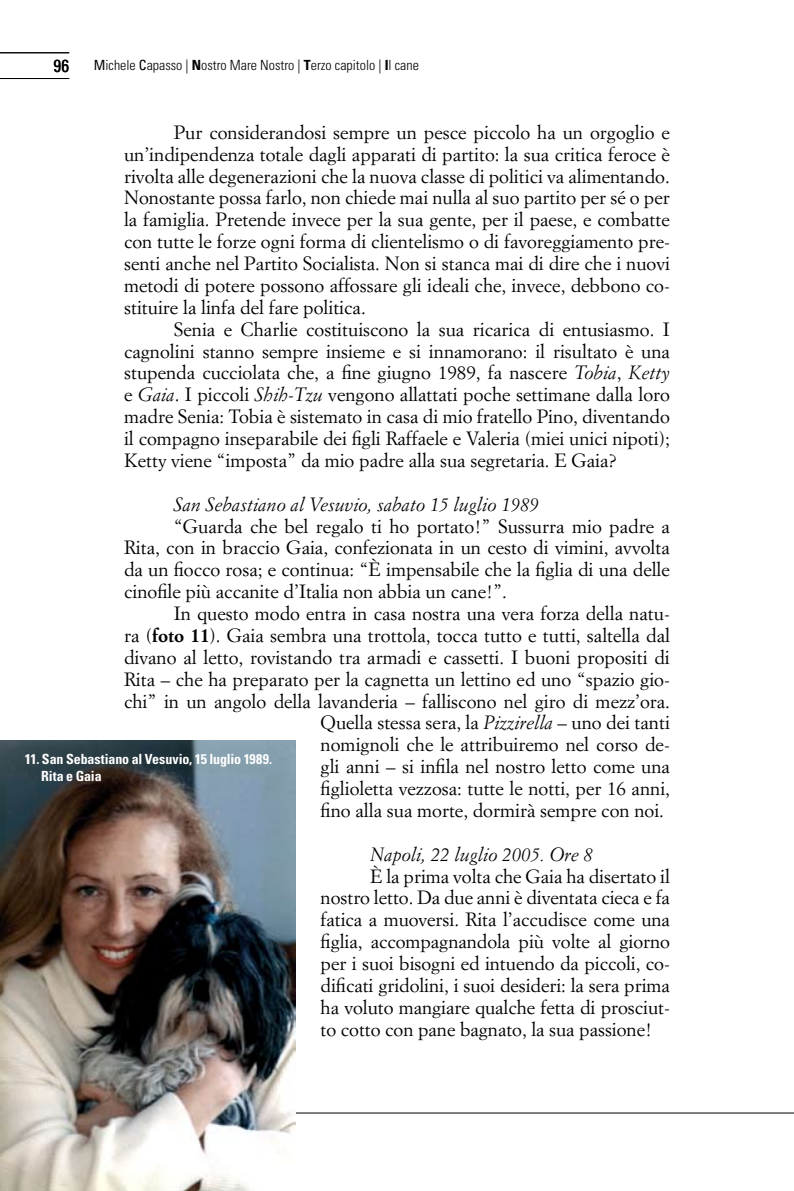
<style>
.page{position:relative;width:794px;height:1191px;background:#fff}
.page>*{position:absolute;margin:0;border:0;box-sizing:border-box;transform-origin:0 0}
.t1{font:18.9px/21.9px "Simoncini Garamond";color:#000;text-align:justify}
.t2{font:italic 18.9px "Simoncini Garamond";color:#000}
.t3{font:condensed 17.5px "Univers";color:#000}
.t4{font:300 condensed 14px "Univers";color:#000}
.t5{font:700 condensed 14px/16.8px "Univers";letter-spacing:-.01em;color:#fff}
.s1{font-weight:400}
.s2{font-weight:700}
.s3{font-style:italic}
</style>
<div class="page">
<hr style="left:0;top:52px;width:69px;height:1px;background:#000">
<hr style="left:0;top:78px;width:69px;height:1px;background:#000">
<hr style="left:0;top:1112px;width:794px;height:1px;background:#000">
<img style="left:0;top:740px;width:296px;height:451px">
<p class="t3" style="left:54px;top:55px;width:17px">96</p>
<p class="t4" style="left:94px;top:57px;width:326px"><span class="s1">M</span>ichele <span class="s1">C</span>apasso | <span class="s2">N</span>ostro Mare Nostro | <span class="s2">T</span>erzo capitolo | <span class="s2">I</span>l cane</p>
<p class="t1" style="left:124px;top:121px;width:547px;text-indent:50px">Pur considerandosi sempre un pesce piccolo ha un orgoglio e un’indipendenza totale dagli apparati di partito: la sua critica feroce è rivolta alle degenerazioni che la nuova classe di politici va alimentando.<br>Nonostante possa farlo, non chiede mai nulla al suo partito per sé o per la famiglia. Pretende invece per la sua gente, per il paese, e combatte con tutte le forze ogni forma di clientelismo o di favoreggiamento pre&shy;senti anche nel Partito Socialista. Non si stanca mai di dire che i nuovi metodi di potere possono affossare gli ideali che, invece, debbono co&shy;stituire la linfa del fare politica.</p>
<p class="t1" style="left:124px;top:318px;width:547px;text-indent:50px">Senia e Charlie costituiscono la sua ricarica di entusiasmo. I cagnolini stanno sempre insieme e si innamorano: il risultato è una stupenda cucciolata che, a fine giugno 1989, fa nascere <span class="s3">Tobia</span>, <span class="s3">Ketty </span>e <span class="s3">Gaia</span>. I piccoli <span class="s3">Shih-Tzu</span> vengono allattati poche settimane dalla loro madre Senia: Tobia è sistemato in casa di mio fratello Pino, diventando il compagno inseparabile dei figli Raffaele e Valeria (miei unici nipoti); Ketty viene “imposta” da mio padre alla sua segretaria. E Gaia?</p>
<p class="t2" style="left:174px;top:493px;width:367px">San Sebastiano al Vesuvio, sabato 15 luglio 1989</p>
<p class="t1" style="left:124px;top:514px;width:547px;text-indent:50px">“Guarda che bel regalo ti ho portato!” Sussurra mio padre a Rita, con in braccio Gaia, confezionata in un cesto di vimini, avvolta da un fiocco rosa; e continua: “è impensabile che la figlia di una delle cinofile più accanite d’Italia non abbia un cane!”.</p>
<p class="t1" style="left:174px;top:602px;width:498px">In questo modo entra in casa nostra una vera forza della natu-</p>
<p class="t1" style="left:124px;top:624px;width:547px">ra (<span class="s2">foto 11</span>). Gaia sembra una trottola, tocca tutto e tutti, saltella dal</p>
<p class="t1" style="left:124px;top:646px;width:547px">divano al letto, rovistando tra armadi e cassetti. I buoni propositi di</p>
<p class="t1" style="left:124px;top:667px;width:547px">Rita – che ha preparato per la cagnetta un lettino ed uno “spazio gio-</p>
<p class="t1" style="left:124px;top:689px;width:547px">chi” in un angolo della lavanderia – falliscono nel giro di mezz’ora.</p>
<p class="t1" style="left:321px;top:711px;width:351px">Quella stessa sera, la <span class="s3">Pizzirella</span> – uno dei tanti</p>
<p class="t1" style="left:321px;top:733px;width:351px">nomignoli che le attribuiremo nel corso de-</p>
<p class="t1" style="left:321px;top:755px;width:351px">gli anni – si infila nel nostro letto come una</p>
<p class="t1" style="left:321px;top:777px;width:351px">figlioletta vezzosa: tutte le notti, per 16 anni,</p>
<p class="t1" style="left:321px;top:799px;width:345px">fino alla sua morte, dormirà sempre con noi.</p>
<p class="t2" style="left:370px;top:842px;width:224px">Napoli, 22 luglio 2005. Ore 8</p>
<p class="t1" style="left:321px;top:864px;width:351px;text-indent:50px">è la prima volta che Gaia ha disertato il nostro letto. Da due anni è diventata cieca e fa fatica a muoversi. Rita l’accudisce come una figlia, accompagnandola più volte al giorno per i suoi bisogni ed intuendo da piccoli, co&shy;dificati gridolini, i suoi desideri: la sera prima ha voluto mangiare qualche fetta di prosciut&shy;to cotto con pane bagnato, la sua passione!</p>
<p class="t5" style="left:41px;top:750px;width:232px;text-indent:-16px">11. San Sebastiano al Vesuvio, 15 luglio 1989.<br>Rita e Gaia</p>
</div>
